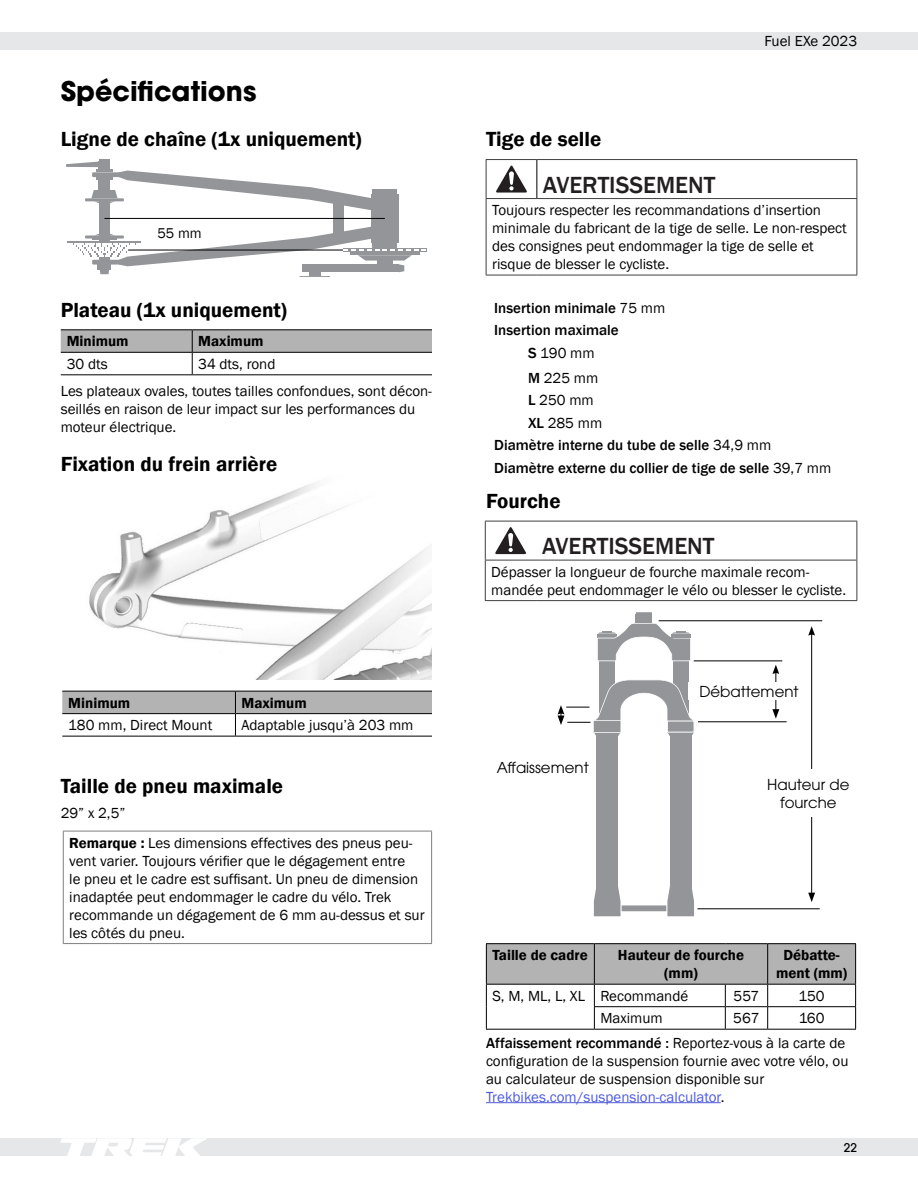
<style>
.page{position:relative;width:918px;height:1188px;background:#fff}
.page>*{position:absolute;margin:0;border:0;box-sizing:border-box;transform-origin:0 0}
.Section_Head{font:700 27px "ITC Avant Garde Pro";color:#000}
.Safety_Message_Heading{font:500 24px "Franklin Gothic";color:#231f20}
.Subhead1{font:600 21px "Franklin Gothic";color:#000}
.Body{font:15px/18px "Franklin Gothic";color:#000}
.Bold_First_Word{font:15px/18px "Franklin Gothic";color:#000}
.Table_Cell_Left{font:500 15px "Franklin Gothic";color:#000}
.Table_Cell_Left-2{font:15px "Franklin Gothic";color:#000}
.Table_Head_Left{font:600 15px "Franklin Gothic";color:#000}
.t1{font:15px/18px "ITC Avant Garde Pro";color:#000;text-align:center}
.Table_Head_Center{font:600 15px/18px "Franklin Gothic";color:#000;text-align:center}
.Body_Indent{font:15px "Franklin Gothic";color:#000}
.Table_Cell_Center{font:15px "Franklin Gothic";color:#000}
.t2{font:14.55px "Franklin Gothic";color:#000}
.t3{font:500 12px "ITC Avant Garde Pro";color:#000}
.s1{font-weight:600}
.s2{font-weight:400}
.s3{font-weight:500}
.s4{color:#4f5cd6}
</style>
<div class="page">
<div style="left:0;top:32px;width:918px;height:17px;background:#e6e7e9"></div>
<div style="left:0;top:1139px;width:918px;height:17px;background:#e6e7e9"></div>
<svg style="left:61px;top:1139px;width:145px;height:17px"></svg>
<hr style="left:343px;top:248px;width:84px;height:4px;background:#939598">
<hr style="left:68px;top:241px;width:73px;height:1px;background:#939598">
<div style="left:99px;top:201px;width:11px;height:34px;background:#939598"></div>
<div style="left:333px;top:198px;width:10px;height:40px;background:#939598"></div>
<svg style="left:66px;top:159px;width:322px;height:54px"></svg>
<div style="left:371px;top:194px;width:28px;height:49px;background:#939598"></div>
<hr style="left:372px;top:190px;width:25px;height:4px;background:#939598">
<hr style="left:73px;top:243px;width:62px;height:2px;background:#939598">
<hr style="left:104px;top:218px;width:281px;height:1px;background:#000">
<svg style="left:74px;top:224px;width:352px;height:53px"></svg>
<hr style="left:96px;top:177px;width:16px;height:3px;background:#939598">
<hr style="left:96px;top:169px;width:16px;height:3px;background:#939598">
<hr style="left:61px;top:329px;width:131px;height:1px;background:#000">
<hr style="left:192px;top:329px;width:240px;height:1px;background:#000">
<svg style="left:61px;top:330px;width:371px;height:44px"></svg>
<hr style="left:61px;top:374px;width:131px;height:1px;background:#000">
<hr style="left:192px;top:374px;width:240px;height:1px;background:#000">
<img style="left:89px;top:481px;width:343px;height:199px">
<hr style="left:62px;top:736px;width:173px;height:1px;background:#000">
<hr style="left:235px;top:736px;width:197px;height:1px;background:#000">
<svg style="left:62px;top:691px;width:370px;height:45px"></svg>
<hr style="left:63px;top:831px;width:369px;height:1px;background:#808080">
<hr style="left:63px;top:831px;width:1px;height:112px;background:#808080">
<hr style="left:431px;top:831px;width:1px;height:112px;background:#808080">
<hr style="left:63px;top:943px;width:369px;height:1px;background:#808080">
<hr style="left:486px;top:1102px;width:235px;height:1px;background:#4f5cd6">
<hr style="left:486px;top:159px;width:51px;height:1px;background:#404040">
<hr style="left:486px;top:160px;width:1px;height:38px;background:#404040">
<hr style="left:537px;top:159px;width:320px;height:1px;background:#404040">
<hr style="left:856px;top:160px;width:1px;height:38px;background:#404040">
<hr style="left:486px;top:198px;width:51px;height:1px;background:#404040">
<hr style="left:486px;top:199px;width:1px;height:76px;background:#404040">
<hr style="left:537px;top:198px;width:320px;height:1px;background:#404040">
<hr style="left:486px;top:275px;width:51px;height:1px;background:#404040">
<hr style="left:537px;top:275px;width:320px;height:1px;background:#404040">
<hr style="left:536px;top:160px;width:1px;height:38px;background:#000">
<hr style="left:856px;top:199px;width:1px;height:76px;background:#404040">
<svg style="left:496px;top:165px;width:31px;height:28px"></svg>
<hr style="left:485px;top:521px;width:51px;height:1px;background:#404040">
<hr style="left:485px;top:521px;width:1px;height:39px;background:#404040">
<hr style="left:536px;top:521px;width:321px;height:1px;background:#404040">
<hr style="left:856px;top:521px;width:1px;height:39px;background:#404040">
<hr style="left:485px;top:560px;width:51px;height:1px;background:#404040">
<hr style="left:485px;top:560px;width:1px;height:40px;background:#404040">
<hr style="left:536px;top:560px;width:321px;height:1px;background:#404040">
<hr style="left:485px;top:600px;width:51px;height:1px;background:#404040">
<hr style="left:536px;top:600px;width:321px;height:1px;background:#404040">
<hr style="left:856px;top:560px;width:1px;height:40px;background:#404040">
<svg style="left:495px;top:527px;width:31px;height:27px"></svg>
<hr style="left:694px;top:661px;width:88px;height:1px;background:#000">
<hr style="left:698px;top:721px;width:89px;height:1px;background:#000">
<hr style="left:775px;top:672px;width:1px;height:40px;background:#000">
<svg style="left:772px;top:709px;width:7px;height:10px"></svg>
<svg style="left:772px;top:665px;width:7px;height:9px"></svg>
<div style="left:688px;top:682px;width:122px;height:18px;background:#fff"></div>
<hr style="left:659px;top:620px;width:163px;height:1px;background:#000">
<hr style="left:811px;top:633px;width:1px;height:262px;background:#000">
<svg style="left:808px;top:893px;width:7px;height:9px"></svg>
<svg style="left:808px;top:626px;width:7px;height:10px"></svg>
<hr style="left:697px;top:908px;width:123px;height:1px;background:#000">
<div style="left:741px;top:769px;width:116px;height:48px;background:#fff"></div>
<svg style="left:558px;top:612px;width:157px;height:305px"></svg>
<hr style="left:594px;top:943px;width:131px;height:1px;background:#000">
<hr style="left:725px;top:943px;width:43px;height:1px;background:#000">
<hr style="left:768px;top:943px;width:88px;height:1px;background:#000">
<hr style="left:486px;top:1029px;width:108px;height:1px;background:#000">
<hr style="left:594px;top:1029px;width:131px;height:1px;background:#000">
<hr style="left:725px;top:1029px;width:43px;height:1px;background:#000">
<hr style="left:768px;top:1029px;width:88px;height:1px;background:#000">
<hr style="left:486px;top:943px;width:108px;height:1px;background:#000">
<svg style="left:486px;top:944px;width:370px;height:85px"></svg>
<p class="Section_Head" style="left:61px;top:73px;width:197px">Spécifications</p>
<p class="Subhead1" style="left:61px;top:126px;width:303px">Ligne de chaîne (1x uniquement)</p>
<p class="t2" style="left:157px;top:224px;width:46px">55 mm</p>
<p class="Subhead1" style="left:61px;top:297px;width:228px">Plateau (1x uniquement)</p>
<p class="Table_Head_Left" style="left:67px;top:332px;width:63px">Minimum</p>
<p class="Table_Head_Left" style="left:198px;top:332px;width:67px">Maximum</p>
<p class="Table_Cell_Left-2" style="left:67px;top:355px;width:42px">30 dts</p>
<p class="Table_Cell_Left-2" style="left:198px;top:355px;width:79px">34 dts, rond</p>
<p class="Body" style="left:61px;top:383px;width:373px">Les plateaux ovales, toutes tailles confondues, sont décon&shy;seillés en raison de leur impact sur les performances du moteur électrique.</p>
<p class="Subhead1" style="left:61px;top:451px;width:218px">Fixation du frein arrière</p>
<p class="Table_Head_Left" style="left:68px;top:693px;width:63px">Minimum</p>
<p class="Table_Head_Left" style="left:241px;top:693px;width:67px">Maximum</p>
<p class="Table_Cell_Left-2" style="left:68px;top:716px;width:146px">180 mm, Direct Mount</p>
<p class="Table_Cell_Left-2" style="left:241px;top:716px;width:174px">Adaptable jusqu’à 203 mm</p>
<p class="Subhead1" style="left:61px;top:773px;width:224px">Taille de pneu maximale</p>
<p class="Body" style="left:61px;top:804px;width:66px">29” x 2,5”</p>
<p class="Bold_First_Word" style="left:69px;top:834px;width:357px"><span class="s1">Remarque :</span> Les dimensions effectives des pneus peu&shy;vent varier. Toujours vérifier que le dégagement entre<br>le pneu et le cadre est suffisant. Un pneu de dimension inadaptée peut endommager le cadre du vélo. Trek recommande un dégagement de 6 mm au-dessus et sur les côtés du pneu.</p>
<p class="Bold_First_Word" style="left:765px;top:32px;width:94px">Fuel EXe 2023</p>
<p class="Subhead1" style="left:486px;top:126px;width:117px">Tige de selle</p>
<p class="Safety_Message_Heading" style="left:543px;top:170px;width:174px">AVERTISSEMENT</p>
<p class="Body" style="left:492px;top:201px;width:356px">Toujours respecter les recommandations d’insertion minimale du fabricant de la tige de selle. Le non-respect des consignes peut endommager la tige de selle et risque de blesser le cycliste.</p>
<p class="Table_Cell_Left" style="left:494px;top:299px;width:173px">Insertion minimale <span class="s2">75 mm</span></p>
<p class="Table_Cell_Left" style="left:494px;top:321px;width:126px">Insertion maximale</p>
<p class="Body_Indent" style="left:528px;top:344px;width:68px"><span class="s3">S</span> 190 mm</p>
<p class="Body_Indent" style="left:528px;top:368px;width:72px"><span class="s3">M</span> 225 mm</p>
<p class="Body_Indent" style="left:528px;top:391px;width:67px"><span class="s3">L</span> 250 mm</p>
<p class="Body_Indent" style="left:528px;top:413px;width:76px"><span class="s3">XL</span> 285 mm</p>
<p class="Table_Cell_Left" style="left:494px;top:436px;width:279px">Diamètre interne du tube de selle <span class="s2">34,9 mm</span></p>
<p class="Table_Cell_Left" style="left:494px;top:458px;width:339px">Diamètre externe du collier de tige de selle <span class="s2">39,7 mm</span></p>
<p class="Subhead1" style="left:486px;top:488px;width:76px">Fourche</p>
<p class="Safety_Message_Heading" style="left:542px;top:531px;width:174px">AVERTISSEMENT</p>
<p class="Body" style="left:491px;top:563px;width:356px">Dépasser la longueur de fourche maximale recom&shy;mandée peut endommager le vélo ou blesser le cycliste.</p>
<p class="t1" style="left:497px;top:759px;width:93px">Affaissement</p>
<p class="t1" style="left:699px;top:682px;width:101px">Débattement</p>
<p class="t1" style="left:767px;top:775px;width:84px">Hauteur de fourche</p>
<p class="Table_Head_Left" style="left:492px;top:946px;width:97px">Taille de cadre</p>
<p class="Table_Head_Center" style="left:618px;top:946px;width:128px">Hauteur de fourche (mm)</p>
<p class="Table_Head_Center" style="left:776px;top:946px;width:73px">Débatte&shy;ment (mm)</p>
<p class="Table_Cell_Left-2" style="left:492px;top:986px;width:94px">S, M, ML, L, XL</p>
<p class="Table_Cell_Left-2" style="left:600px;top:986px;width:89px">Recommandé</p>
<p class="Table_Cell_Center" style="left:734px;top:986px;width:27px">557</p>
<p class="Table_Cell_Center" style="left:799px;top:986px;width:28px">150</p>
<p class="Table_Cell_Left-2" style="left:600px;top:1009px;width:64px">Maximum</p>
<p class="Table_Cell_Center" style="left:733px;top:1009px;width:28px">567</p>
<p class="Table_Cell_Center" style="left:799px;top:1009px;width:27px">160</p>
<p class="Body" style="left:486px;top:1034px;width:364px"><span class="s3">Affaissement recommandé :</span> Reportez-vous à la carte de configuration de la suspension fournie avec votre vélo, ou au calculateur de suspension disponible sur <span class="s4">Trekbikes.com/suspension-calculator</span>.</p>
<p class="t3" style="left:844px;top:1140px;width:15px">22</p>
</div>
